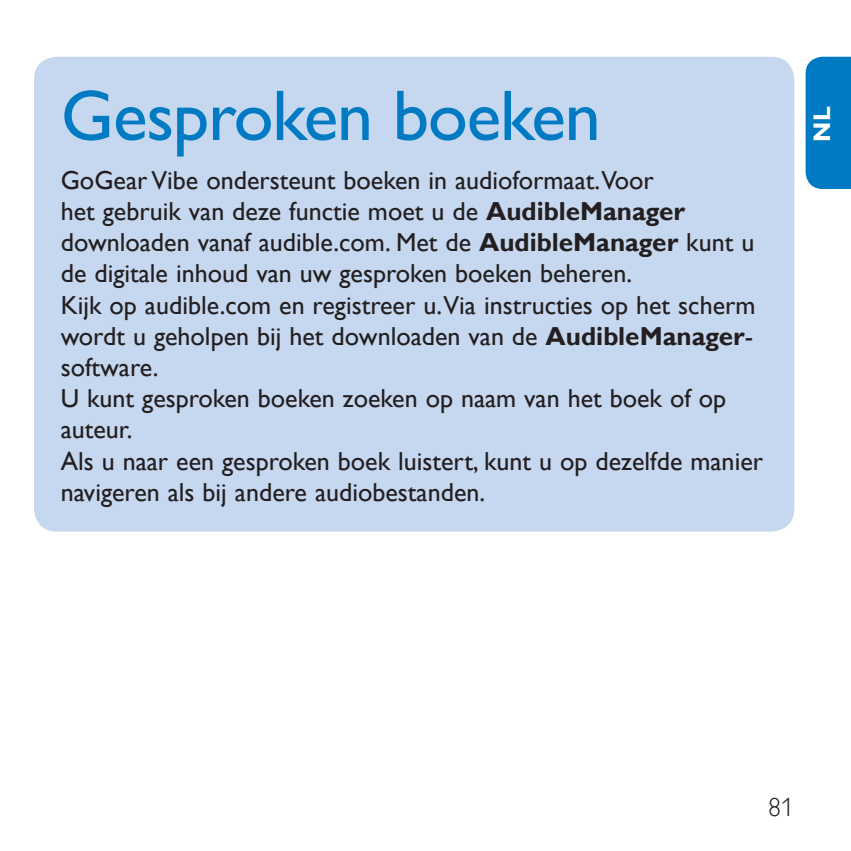
<style>
.page{position:relative;width:851px;height:851px;background:#fff}
.page>*{position:absolute;margin:0;border:0;box-sizing:border-box;transform-origin:0 0}
.t1{font:72px "Gill Sans Alt One WGL";letter-spacing:-.015em;color:#007ac2}
.t2{font:26px/31.2px "Gill Sans Alt One WGL";color:#231f20}
.t3{font:26px "Gill Sans Alt One WGL Light";color:#231f20}
.t4{font:700 24px "Gill Sans Alt One WGL";color:#fff}
.s1{font-weight:700}
</style>
<div class="page">
<div style="left:805px;top:57px;width:45px;height:132px;background:#007ac2"></div>
<div style="left:34px;top:57px;width:760px;height:474px;background:#c6d8ef;border-radius:23px"></div>
<h1 class="t1" style="left:61px;top:66px;width:541px">Gesproken boeken</h1>
<p class="t2" style="left:61px;top:164px;width:703px">GoGear Vibe ondersteunt boeken in audioformaat.Voor<br>het gebruik van deze functie moet u de <span class="s1">AudibleManager </span>downloaden vanaf audible.com. Met de <span class="s1">AudibleManager</span> kunt u de digitale inhoud van uw gesproken boeken beheren.<br>Kijk op audible.com en registreer u.Via instructies op het scherm wordt u geholpen bij het downloaden van de <span class="s1">AudibleManager&shy;</span>software.<br>U kunt gesproken boeken zoeken op naam van het boek of op auteur.<br>Als u naar een gesproken boek luistert, kunt u op dezelfde manier navigeren als bij andere audiobestanden.</p>
<p class="t4" style="left:805px;top:141px;width:37px;rotate:-90deg">nl</p>
<p class="t3" style="left:768px;top:790px;width:27px">81</p>
</div>
